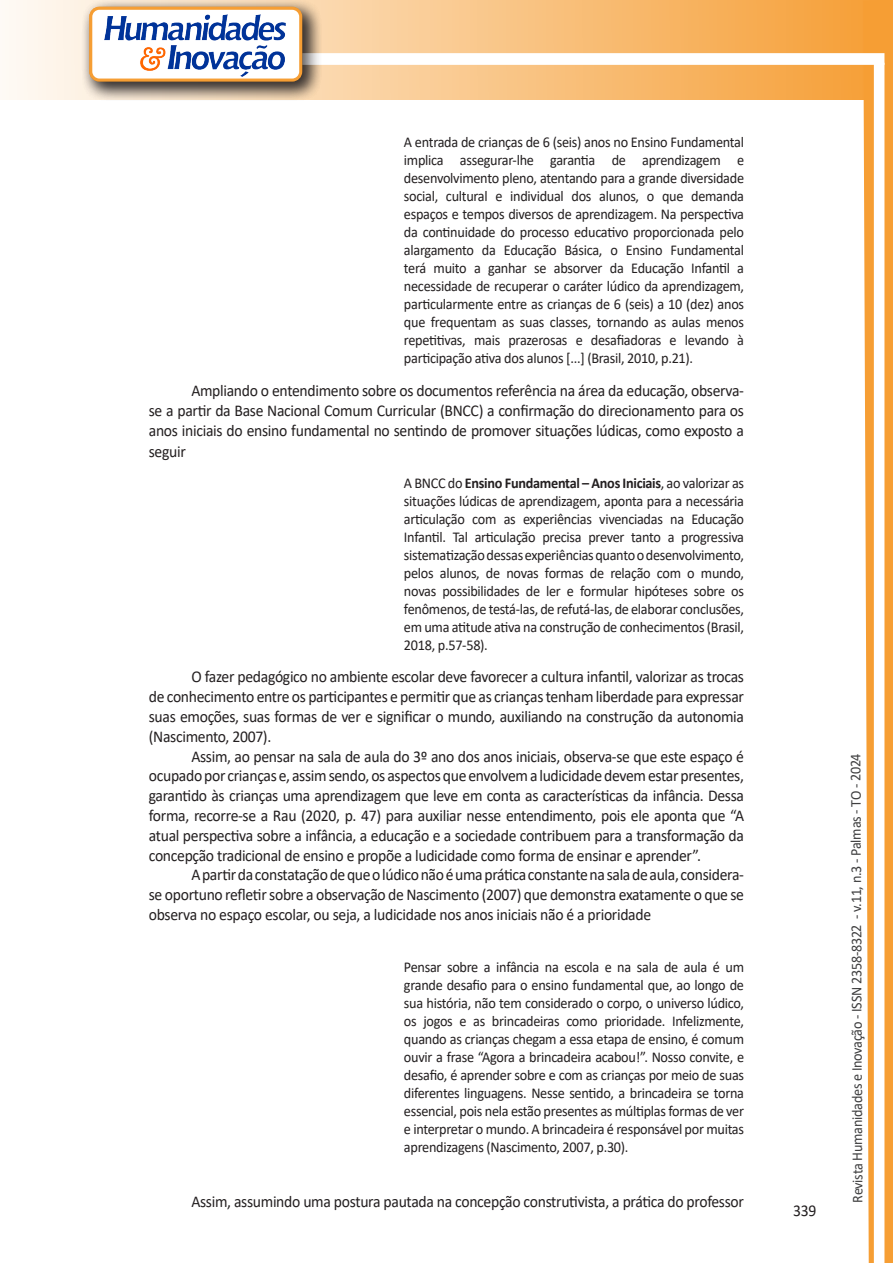
<style>
.page{position:relative;width:893px;height:1263px;background:#fff}
.page>*{position:absolute;margin:0;border:0;box-sizing:border-box;transform-origin:0 0}
.texto{font:16.5px/19.8px "Calibri";letter-spacing:-.02em;color:#231f20;text-align:justify;scale:.95 1}
.citacao{font:15px/18px "Calibri";letter-spacing:-.02em;color:#231f20;text-align:justify;scale:.95 1}
.t1{font:15px "Calibri";letter-spacing:-.025em;color:#3e3e3f;scale:.95 1}
.s1{font-weight:700}
</style>
<div class="page">
<svg style="left:5px;top:0;width:858px;height:100px;background:#f9c484"></svg>
<div style="left:302px;top:53px;width:582px;height:12px;background:#fff;border:2px solid #fff"></div>
<svg style="left:863px;top:0;width:30px;height:1263px"></svg>
<div style="left:81px;top:0;width:241px;height:102px;background:#231f20;opacity:.75"></div>
<div style="left:91px;top:8px;width:210px;height:72px;background:#fff;border-radius:9px"></div>
<img style="left:104px;top:14px;width:181px;height:62px">
<div style="left:89px;top:7px;width:213px;height:75px;border:3px solid #f69e34;border-radius:9px"></div>
<p class="citacao" style="left:404px;top:133px;width:360px">A entrada de crianças de 6 (seis) anos no Ensino Fundamental implica assegurar-lhe garantia de aprendizagem e desenvolvimento pleno, atentando para a grande diversidade social, cultural e individual dos alunos, o que demanda espaços e tempos diversos de aprendizagem. Na perspectiva da continuidade do processo educativo proporcionada pelo alargamento da Educação Básica, o Ensino Fundamental terá muito a ganhar se absorver da Educação Infantil a necessidade de recuperar o caráter lúdico da aprendizagem, particularmente entre as crianças de 6 (seis) a 10 (dez) anos que frequentam as suas classes, tornando as aulas menos repetitivas, mais prazerosas e desafiadoras e levando à participação ativa dos alunos [...] (Brasil, 2010, p.21).</p>
<p class="texto" style="left:149px;top:380px;width:628px;text-indent:43px">Ampliando o entendimento sobre os documentos referência na área da educação, observa&shy;se a partir da Base Nacional Comum Curricular (BNCC) a confirmação do direcionamento para os anos iniciais do ensino fundamental no sentindo de promover situações lúdicas, como exposto a</p>
<p class="texto" style="left:149px;top:441px;width:40px">seguir</p>
<p class="citacao" style="left:404px;top:473px;width:360px">A BNCC do <span class="s1">Ensino Fundamental – Anos Iniciais</span>, ao valorizar as situações lúdicas de aprendizagem, aponta para a necessária articulação com as experiências vivenciadas na Educação Infantil. Tal articulação precisa prever tanto a progressiva sistematização dessas experiências quanto o desenvolvimento, pelos alunos, de novas formas de relação com o mundo, novas possibilidades de ler e formular hipóteses sobre os fenômenos, de testá-las, de refutá-las, de elaborar conclusões, em uma atitude ativa na construção de conhecimentos (Brasil, 2018, p.57-58).</p>
<p class="texto" style="left:149px;top:667px;width:628px;text-indent:43px">O fazer pedagógico no ambiente escolar deve favorecer a cultura infantil, valorizar as trocas de conhecimento entre os participantes e permitir que as crianças tenham liberdade para expressar suas emoções, suas formas de ver e significar o mundo, auxiliando na construção da autonomia (Nascimento, 2007).</p>
<p class="texto" style="left:149px;top:746px;width:628px;text-indent:43px">Assim, ao pensar na sala de aula do 3º ano dos anos iniciais, observa-se que este espaço é ocupado por crianças e, assim sendo, os aspectos que envolvem a ludicidade devem estar presentes, garantido às crianças uma aprendizagem que leve em conta as características da infância. Dessa forma, recorre-se a Rau (2020, p. 47) para auxiliar nesse entendimento, pois ele aponta que “A atual perspectiva sobre a infância, a educação e a sociedade contribuem para a transformação da concepção tradicional de ensino e propõe a ludicidade como forma de ensinar e aprender”.</p>
<p class="texto" style="left:149px;top:865px;width:628px;text-indent:43px">A partir da constatação de que o lúdico não é uma prática constante na sala de aula, considera&shy;se oportuno refletir sobre a observação de Nascimento (2007) que demonstra exatamente o que se observa no espaço escolar, ou seja, a ludicidade nos anos iniciais não é a prioridade</p>
<p class="citacao" style="left:404px;top:958px;width:360px">Pensar sobre a infância na escola e na sala de aula é um grande desafio para o ensino fundamental que, ao longo de sua história, não tem considerado o corpo, o universo lúdico, os jogos e as brincadeiras como prioridade. Infelizmente, quando as crianças chegam a essa etapa de ensino, é comum ouvir a frase “Agora a brincadeira acabou!”. Nosso convite, e desafio, é aprender sobre e com as crianças por meio de suas diferentes linguagens. Nesse sentido, a brincadeira se torna essencial, pois nela estão presentes as múltiplas formas de ver e interpretar o mundo. A brincadeira é responsável por muitas aprendizagens (Nascimento, 2007, p.30).</p>
<p class="texto" style="left:191px;top:1191px;width:583px">Assim, assumindo uma postura pautada na concepção construtivista, a prática do professor</p>
<p class="texto" style="left:793px;top:1200px;width:26px">339</p>
<p class="t1" style="left:846px;top:1203px;width:475px;rotate:-90deg">Revista Humanidades e Inovação - ISSN 2358-8322 - v.11, n.3 - Palmas - TO - 2024</p>
</div>
